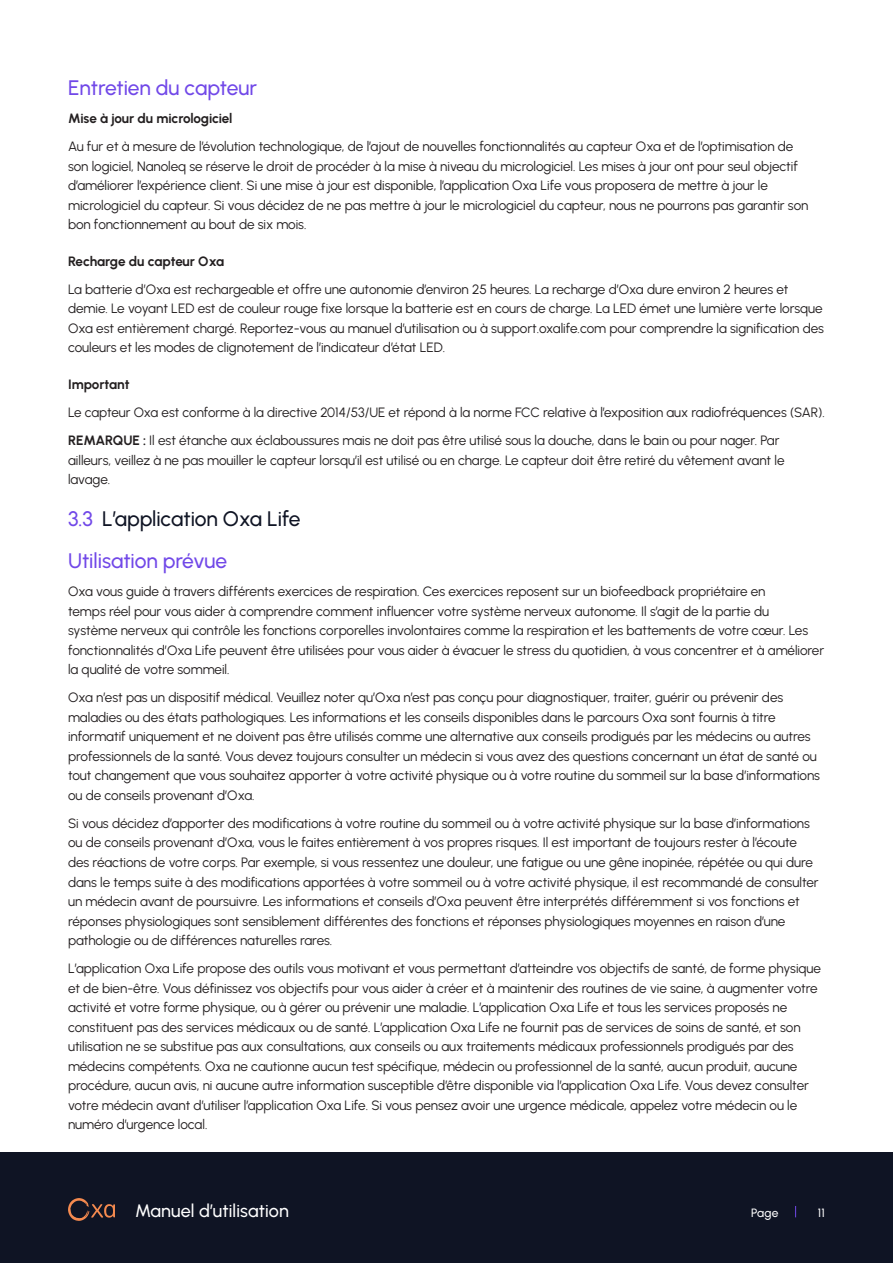
<style>
.page{position:relative;width:893px;height:1263px;background:#fff}
.page>*{position:absolute;margin:0;border:0;box-sizing:border-box;transform-origin:0 0}
._02_Subtitle{font:500 21px "Urbanist";letter-spacing:-.005em;color:#7148e8}
.t1{font:500 21px "Urbanist";letter-spacing:-.005em;color:#0f1424}
.t2{font:500 18px "Urbanist";letter-spacing:.005em;color:#fff}
._03_Body{font:13.5px/19.5px "Urbanist";letter-spacing:-.005em;color:#231f20}
._03_Body_Bold{font:700 13.5px "Urbanist";letter-spacing:-.01em;color:#231f20}
.t3{font:500 12px "Urbanist";letter-spacing:.015em;color:#fff}
.s1{font-weight:700}
.s2{color:#7148e8}
</style>
<div class="page">
<div style="left:0;top:1152px;width:893px;height:111px;background:#0f1424"></div>
<svg style="left:68px;top:1198px;width:47px;height:23px"></svg>
<p class="_02_Subtitle" style="left:68px;top:74px;width:190px">Entretien du capteur</p>
<p class="_03_Body_Bold" style="left:68px;top:110px;width:166px">Mise à jour du micrologiciel</p>
<p class="_03_Body" style="left:68px;top:137px;width:742px">Au fur et à mesure de l’évolution technologique, de l’ajout de nouvelles fonctionnalités au capteur Oxa et de l’optimisation de son logiciel, Nanoleq se réserve le droit de procéder à la mise à niveau du micrologiciel. Les mises à jour ont pour seul objectif d’améliorer l’expérience client. Si une mise à jour est disponible, l’application Oxa Life vous proposera de mettre à jour le micrologiciel du capteur. Si vous décidez de ne pas mettre à jour le micrologiciel du capteur, nous ne pourrons pas garantir son bon fonctionnement au bout de six mois.</p>
<p class="_03_Body_Bold" style="left:68px;top:252px;width:158px">Recharge du capteur Oxa</p>
<p class="_03_Body" style="left:68px;top:279px;width:757px">La batterie d’Oxa est rechargeable et offre une autonomie d’environ 25 heures. La recharge d’Oxa dure environ 2 heures et demie. Le voyant LED est de couleur rouge fixe lorsque la batterie est en cours de charge. La LED émet une lumière verte lorsque Oxa est entièrement chargé. Reportez-vous au manuel d’utilisation ou à support.oxalife.com pour comprendre la signification des couleurs et les modes de clignotement de l’indicateur d’état LED.</p>
<p class="_03_Body_Bold" style="left:68px;top:375px;width:63px">Important</p>
<p class="_03_Body" style="left:68px;top:402px;width:758px">Le capteur Oxa est conforme à la directive 2014/53/UE et répond à la norme FCC relative à l’exposition aux radiofréquences (SAR).</p>
<p class="_03_Body" style="left:68px;top:430px;width:718px"><span class="s1">REMARQUE :</span> Il est étanche aux éclaboussures mais ne doit pas être utilisé sous la douche, dans le bain ou pour nager. Par ailleurs, veillez à ne pas mouiller le capteur lorsqu’il est utilisé ou en charge. Le capteur doit être retiré du vêtement avant le lavage.</p>
<p class="t1" style="left:68px;top:505px;width:234px"><span class="s2">3.3</span> L’application Oxa Life</p>
<p class="_02_Subtitle" style="left:68px;top:547px;width:161px">Utilisation prévue</p>
<p class="_03_Body" style="left:68px;top:582px;width:758px">Oxa vous guide à travers différents exercices de respiration. Ces exercices reposent sur un biofeedback propriétaire en<br>temps réel pour vous aider à comprendre comment influencer votre système nerveux autonome. Il s’agit de la partie du<br>système nerveux qui contrôle les fonctions corporelles involontaires comme la respiration et les battements de votre cœur. Les fonctionnalités d’Oxa Life peuvent être utilisées pour vous aider à évacuer le stress du quotidien, à vous concentrer et à améliorer la qualité de votre sommeil.</p>
<p class="_03_Body" style="left:68px;top:688px;width:754px">Oxa n’est pas un dispositif médical. Veuillez noter qu’Oxa n’est pas conçu pour diagnostiquer, traiter, guérir ou prévenir des maladies ou des états pathologiques. Les informations et les conseils disponibles dans le parcours Oxa sont fournis à titre informatif uniquement et ne doivent pas être utilisés comme une alternative aux conseils prodigués par les médecins ou autres professionnels de la santé. Vous devez toujours consulter un médecin si vous avez des questions concernant un état de santé ou tout changement que vous souhaitez apporter à votre activité physique ou à votre routine du sommeil sur la base d’informations ou de conseils provenant d’Oxa.</p>
<p class="_03_Body" style="left:68px;top:813px;width:752px">Si vous décidez d’apporter des modifications à votre routine du sommeil ou à votre activité physique sur la base d’informations ou de conseils provenant d’Oxa, vous le faites entièrement à vos propres risques. Il est important de toujours rester à l’écoute des réactions de votre corps. Par exemple, si vous ressentez une douleur, une fatigue ou une gêne inopinée, répétée ou qui dure dans le temps suite à des modifications apportées à votre sommeil ou à votre activité physique, il est recommandé de consulter un médecin avant de poursuivre. Les informations et conseils d’Oxa peuvent être interprétés différemment si vos fonctions et réponses physiologiques sont sensiblement différentes des fonctions et réponses physiologiques moyennes en raison d’une pathologie ou de différences naturelles rares.</p>
<p class="_03_Body" style="left:68px;top:958px;width:754px">L’application Oxa Life propose des outils vous motivant et vous permettant d’atteindre vos objectifs de santé, de forme physique et de bien-être. Vous définissez vos objectifs pour vous aider à créer et à maintenir des routines de vie saine, à augmenter votre activité et votre forme physique, ou à gérer ou prévenir une maladie. L’application Oxa Life et tous les services proposés ne constituent pas des services médicaux ou de santé. L’application Oxa Life ne fournit pas de services de soins de santé, et son utilisation ne se substitue pas aux consultations, aux conseils ou aux traitements médicaux professionnels prodigués par des médecins compétents. Oxa ne cautionne aucun test spécifique, médecin ou professionnel de la santé, aucun produit, aucune procédure, aucun avis, ni aucune autre information susceptible d’être disponible via l’application Oxa Life. Vous devez consulter votre médecin avant d’utiliser l’application Oxa Life. Si vous pensez avoir une urgence médicale, appelez votre médecin ou le numéro d’urgence local.</p>
<h2 class="t2" style="left:135px;top:1199px;width:155px">Manuel d’utilisation</h2>
<p class="t3" style="left:751px;top:1205px;width:29px">Page</p>
<p class="t3" style="left:818px;top:1205px;width:9px">11</p>
</div>
